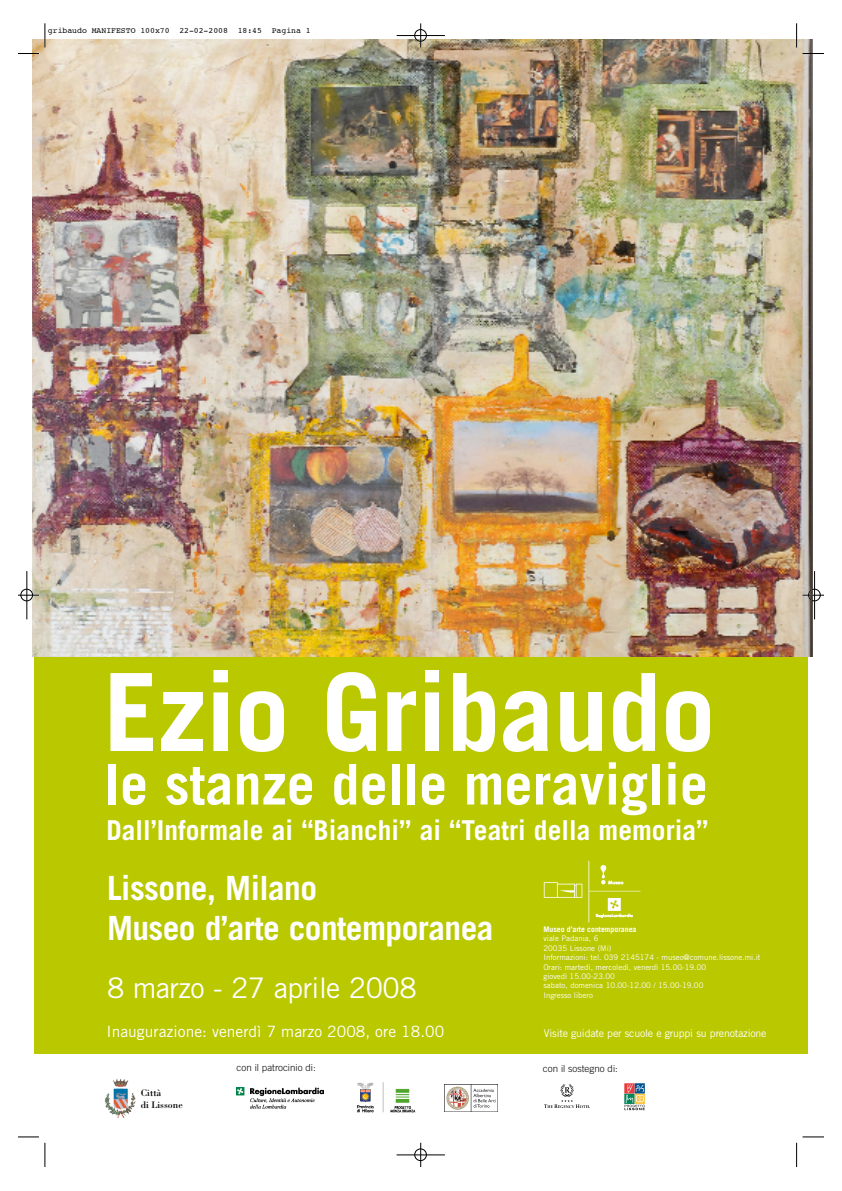
<style>
.page{position:relative;width:842px;height:1191px;background:#fff}
.page>*{position:absolute;margin:0;border:0;box-sizing:border-box;transform-origin:0 0}
.t1{font:700 56.2px "Trade Gothic";color:#fff}
.t2{font:700 33.4px/40.1px "Trade Gothic";letter-spacing:-.015em;color:#fff}
.t3{font:28.4px "Trade Gothic";letter-spacing:-.02em;color:#fff}
.t4{font:700 27.4px "Trade Gothic";color:#fff}
.t5{font:15.6px "Trade Gothic";color:#fff}
.t6{font:10.6px "Trade Gothic";letter-spacing:-.02em;color:#fff}
.t7{font:9.8px/11.9px "Bodoni";color:#000}
.t8{font:300 9.7px "Trade Gothic";color:#000}
.t9{font:8.1px "Courier";color:#000}
.t10{font:7.8px/9.4px "Trade Gothic";color:#fff}
.t11{font:700 7.8px "Trade Gothic";color:#fff}
</style>
<div class="page">
<div style="left:35px;top:54px;width:773px;height:1000px;background:#bac800"></div>
<img style="left:33px;top:39px;width:779px;height:618px">
<img style="left:357px;top:1082px;width:59px;height:31px">
<img style="left:113px;top:1079px;width:16px;height:10px">
<img style="left:237px;top:1088px;width:87px;height:21px">
<img style="left:544px;top:1085px;width:45px;height:23px">
<svg style="left:624px;top:1083px;width:21px;height:28px"></svg>
<img style="left:625px;top:1084px;width:19px;height:26px">
<img style="left:444px;top:1085px;width:54px;height:27px">
<img style="left:544px;top:882px;width:39px;height:16px">
<img style="left:588px;top:860px;width:53px;height:63px">
<img style="left:110px;top:673px;width:42px;height:78px">
<img style="left:161px;top:693px;width:41px;height:58px">
<img style="left:213px;top:670px;width:14px;height:81px">
<img style="left:240px;top:691px;width:43px;height:61px">
<img style="left:327px;top:673px;width:48px;height:79px">
<img style="left:387px;top:691px;width:28px;height:60px">
<img style="left:425px;top:670px;width:14px;height:81px">
<img style="left:453px;top:673px;width:42px;height:79px">
<img style="left:503px;top:692px;width:45px;height:60px">
<img style="left:560px;top:693px;width:41px;height:59px">
<img style="left:613px;top:673px;width:42px;height:79px">
<img style="left:666px;top:691px;width:44px;height:61px">
<svg style="left:18px;top:23px;width:28px;height:31px"></svg>
<svg style="left:803px;top:53px;width:21px;height:1px"></svg>
<svg style="left:796px;top:23px;width:1px;height:25px"></svg>
<svg style="left:18px;top:1137px;width:28px;height:30px"></svg>
<svg style="left:803px;top:1137px;width:21px;height:1px"></svg>
<svg style="left:796px;top:1143px;width:1px;height:24px"></svg>
<hr style="left:397px;top:35px;width:48px;height:1px;background:#000">
<svg style="left:414px;top:23px;width:13px;height:25px"></svg>
<hr style="left:397px;top:1155px;width:48px;height:1px;background:#000">
<svg style="left:414px;top:1143px;width:13px;height:24px"></svg>
<hr style="left:814px;top:571px;width:1px;height:48px;background:#000">
<svg style="left:802px;top:588px;width:22px;height:14px"></svg>
<hr style="left:27px;top:571px;width:1px;height:48px;background:#000">
<svg style="left:18px;top:588px;width:21px;height:14px"></svg>
<p class="t9" style="left:48px;top:27px;width:264px">gribaudo MANIFESTO 100x70 22-02-2008 18:45 Pagina 1</p>
<h1 class="t1" style="left:104px;top:764px;width:605px">le stanze delle meraviglie</h1>
<h3 class="t4" style="left:107px;top:820px;width:603px">Dall’Informale ai “Bianchi” ai “Teatri della memoria”</h3>
<h2 class="t2" style="left:107px;top:871px;width:388px">Lissone, Milano<br>Museo d’arte contemporanea</h2>
<h3 class="t3" style="left:107px;top:978px;width:311px">8 marzo - 27 aprile 2008</h3>
<h3 class="t5" style="left:107px;top:1026px;width:339px">Inaugurazione: venerdì 7 marzo 2008, ore 18.00</h3>
<p class="t11" style="left:543px;top:926px;width:95px">Museo d’arte contemporanea</p>
<p class="t10" style="left:543px;top:935px;width:219px">viale Padania, 6<br>20035 Lissone (Mi)<br>Informazioni: tel. 039 2145174 - museo@comune.lissone.mi.it Orari: martedì, mercoledì, venerdì 15.00-19.00<br>giovedì 15.00-23.00<br>sabato, domenica 10.00-12.00 / 15.00-19.00<br>Ingresso libero</p>
<h3 class="t6" style="left:544px;top:1029px;width:224px">Visite guidate per scuole e gruppi su pre n o ta zio n e</h3>
<p class="t7" style="left:141px;top:1088px;width:44px">Città<br>di Lissone</p>
<p class="t8" style="left:237px;top:1064px;width:81px">con il patrocinio di:</p>
<p class="t8" style="left:543px;top:1065px;width:77px">con il sostegno di:</p>
</div>
